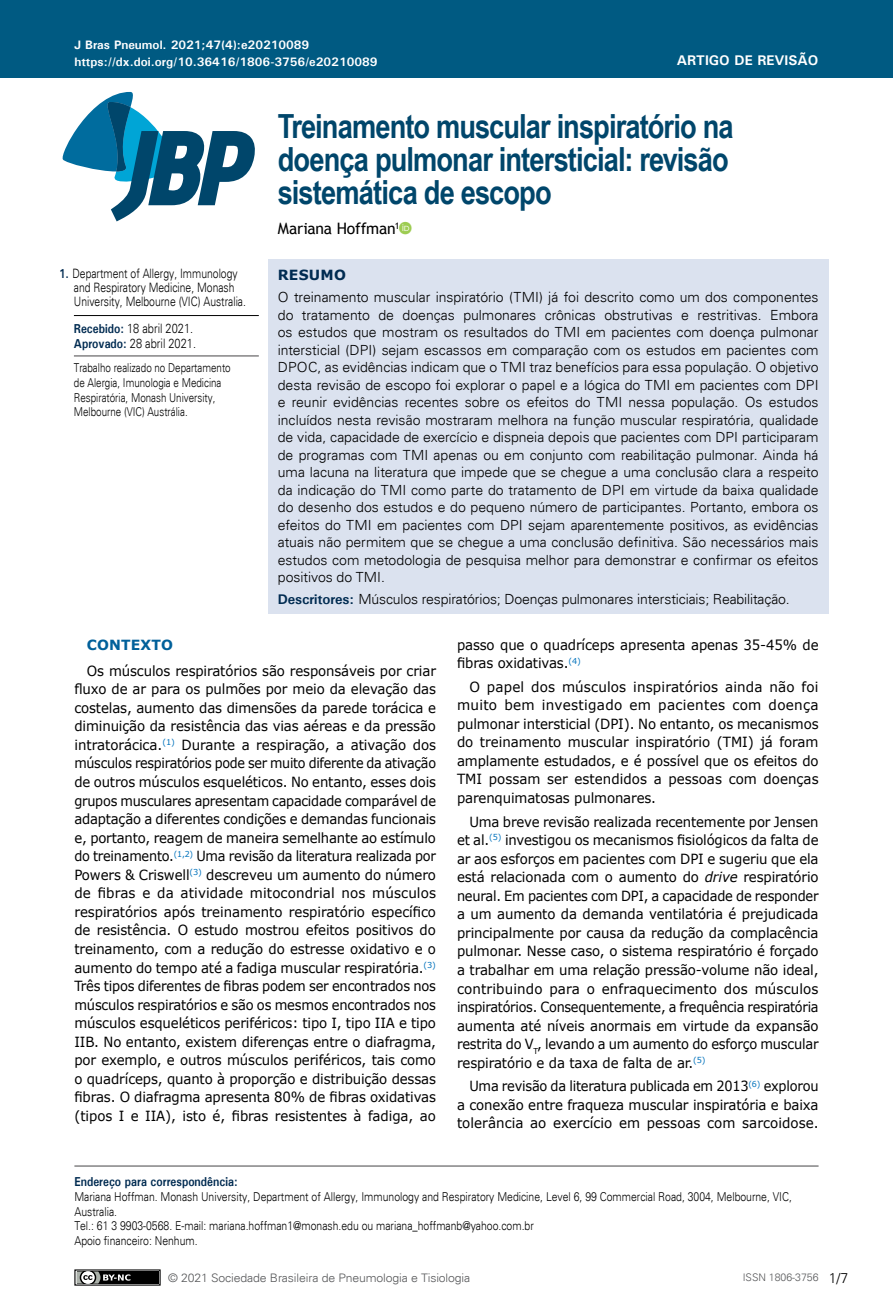
<style>
.page{position:relative;width:893px;height:1315px;background:#fff}
.page>*{position:absolute;margin:0;border:0;box-sizing:border-box;transform-origin:0 0}
.t1{font:700 33.25px/33.2px "Arial Narrow";letter-spacing:-.025em;color:#00466b}
.t2{font:21px "ID font Regular";color:#9dcc52}
.t3{font:15.75px "Trebuchet MS";letter-spacing:-.015em;color:#000}
.t4{font:14px/18.6px "Verdana";letter-spacing:-.01em;color:#000;text-align:justify;scale:.95 1}
.t5{font:300 14px/17.5px "Univers";letter-spacing:-.01em;color:#000;text-align:justify}
.t6{font:14px/18.6px "Verdana";letter-spacing:-.01em;color:#000;text-align:justify;scale:.94 1}
.t7{font:14px/18.6px "Verdana";letter-spacing:-.01em;color:#000;text-align:justify;scale:.96 1}
.t8{font:14px/18.6px "Verdana";letter-spacing:-.01em;color:#000;text-align:justify;scale:.93 1}
.t9{font:700 14px "Univers";color:#fff}
.t10{font:700 14px "Verdana";letter-spacing:.01em;color:#01609a}
.t11{font:700 14px "Verdana";letter-spacing:.015em;color:#002b51}
.t12{font:300 12.95px/14px "Univers";color:#000;scale:.8 1}
.t13{font:300 12.95px/14.9px "Univers";color:#000;scale:.85 1}
.t14{font:700 12.95px "Univers";color:#002b51;scale:.85 1}
.t15{font:300 12.25px/14.7px "Univers";color:#000;scale:.85 1}
.t16{font:300 12.25px/14.7px "Univers";color:#000;scale:.8 1}
.t17{font:700 12.25px "Univers";color:#fff}
.t18{font:300 11.72px "Univers";letter-spacing:-.01em;color:#58595b;scale:1.04 1}
.t19{font:300 10.5px "Univers";color:#58595b}
.s1{font-weight:700;color:#002b51}
.s2{font-style:italic}
</style>
<div class="page">
<div style="left:0;top:0;width:893px;height:78px;background:#005a82"></div>
<svg style="left:62px;top:91px;width:193px;height:130px"></svg>
<div style="left:75px;top:1270px;width:85px;height:15px;background:#000"></div>
<div style="left:74px;top:1269px;width:87px;height:16px;border:1px solid #000"></div>
<svg style="left:74px;top:1269px;width:56px;height:17px"></svg>
<div style="left:268px;top:259px;width:560px;height:355px;background:#dbe2ef"></div>
<hr style="left:74px;top:1165px;width:745px;height:1px;background:#464547">
<hr style="left:74px;top:315px;width:185px;height:1px;background:#000">
<hr style="left:74px;top:355px;width:185px;height:1px;background:#464547">
<p class="t17" style="left:74px;top:37px;width:236px">J Bras Pneumol. 2021;47(4):e20210089</p>
<p class="t17" style="left:74px;top:54px;width:305px">https://dx.doi.org/10.36416/1806-3756/e20210089</p>
<p class="t9" style="left:677px;top:52px;width:143px">ARTIGO DE REVISÃO</p>
<p class="t12" style="left:74px;top:267px;width:217px;text-indent:-15px"><span class="s1">1.</span> Department of Allergy, Immunology and Respiratory Medicine, Monash<br>University, Melbourne (VIC) Australia.</p>
<p class="t13" style="left:74px;top:321px;width:145px"><span class="s1">Recebido:</span> 18 abril 2021.<br><span class="s1">Aprovado:</span> 28 abril 2021.</p>
<p class="t16" style="left:74px;top:360px;width:198px">Trabalho realizado no Departamento de Alergia, Imunologia e Medicina Respiratória, Monash University, Melbourne (VIC) Austrália.</p>
<h1 class="t1" style="left:278px;top:108px;width:457px">Treinamento muscular inspiratório na doença pulmonar intersticial: revisão sistemática de escopo</h1>
<p class="t3" style="left:278px;top:219px;width:123px">Mariana Hoffman<sup>1</sup></p>
<h2 class="t2" style="left:399px;top:218px;width:14px">a</h2>
<p class="t11" style="left:278px;top:265px;width:70px">RESUMO</p>
<p class="t5" style="left:278px;top:289px;width:542px">O treinamento muscular inspiratório (TMI) já foi descrito como um dos componentes do tratamento de doenças pulmonares crônicas obstrutivas e restritivas. Embora os estudos que mostram os resultados do TMI em pacientes com doença pulmonar intersticial (DPI) sejam escassos em comparação com os estudos em pacientes com DPOC, as evidências indicam que o TMI traz benefícios para essa população. O objetivo desta revisão de escopo foi explorar o papel e a lógica do TMI em pacientes com DPI e reunir evidências recentes sobre os efeitos do TMI nessa população. Os estudos incluídos nesta revisão mostraram melhora na função muscular respiratória, qualidade de vida, capacidade de exercício e dispneia depois que pacientes com DPI participaram de programas com TMI apenas ou em conjunto com reabilitação pulmonar. Ainda há uma lacuna na literatura que impede que se chegue a uma conclusão clara a respeito da indicação do TMI como parte do tratamento de DPI em virtude da baixa qualidade do desenho dos estudos e do pequeno número de participantes. Portanto, embora os efeitos do TMI em pacientes com DPI sejam aparentemente positivos, as evidências atuais não permitem que se chegue a uma conclusão definitiva. São necessários mais estudos com metodologia de pesquisa melhor para demonstrar e confirmar os efeitos positivos do TMI.</p>
<p class="t5" style="left:278px;top:590px;width:513px"><span class="s1">Descritores:</span> Músculos respiratórios; Doenças pulmonares intersticiais; Reabilitação.</p>
<p class="t10" style="left:87px;top:634px;width:88px">CONTEXTO</p>
<p class="t4" style="left:74px;top:661px;width:382px;text-indent:12px">Os músculos respiratórios são responsáveis por criar fluxo de ar para os pulmões por meio da elevação das costelas, aumento das dimensões da parede torácica e diminuição da resistência das vias aéreas e da pressão intratorácica.<sup>(1)</sup> Durante a respiração, a ativação dos músculos respiratórios pode ser muito diferente da ativação de outros músculos esqueléticos. No entanto, esses dois grupos musculares apresentam capacidade comparável de adaptação a diferentes condições e demandas funcionais e, portanto, reagem de maneira semelhante ao estímulo do treinamento.<sup>(1,2)</sup> Uma revisão da literatura realizada por Powers &amp; Criswell<sup>(3)</sup> descreveu um aumento do número de fibras e da atividade mitocondrial nos músculos respiratórios após treinamento respiratório específico de resistência. O estudo mostrou efeitos positivos do treinamento, com a redução do estresse oxidativo e o aumento do tempo até a fadiga muscular respiratória.<sup>(3)<br></sup>Três tipos diferentes de fibras podem ser encontrados nos músculos respiratórios e são os mesmos encontrados nos músculos esqueléticos periféricos: tipo I, tipo IIA e tipo IIB. No entanto, existem diferenças entre o diafragma, por exemplo, e outros músculos periféricos, tais como o quadríceps, quanto à proporção e distribuição dessas fibras. O diafragma apresenta 80% de fibras oxidativas (tipos I e IIA), isto é, fibras resistentes à fadiga, ao</p>
<p class="t4" style="left:457px;top:635px;width:382px">passo que o quadríceps apresenta apenas 35-45% de fibras oxidativas.<sup>(4)</sup></p>
<p class="t7" style="left:457px;top:677px;width:378px;text-indent:12px">O papel dos músculos inspiratórios ainda não foi muito bem investigado em pacientes com doença pulmonar intersticial (DPI). No entanto, os mecanismos do treinamento muscular inspiratório (TMI) já foram amplamente estudados, e é possível que os efeitos do TMI possam ser estendidos a pessoas com doenças parenquimatosas pulmonares.</p>
<p class="t6" style="left:457px;top:812px;width:386px;text-indent:12px">Uma breve revisão realizada recentemente por Jensen et al.<sup>(5)</sup> investigou os mecanismos fisiológicos da falta de ar aos esforços em pacientes com DPI e sugeriu que ela está relacionada com o aumento do <span class="s2">drive</span> respiratório neural. Em pacientes com DPI, a capacidade de responder a um aumento da demanda ventilatória é prejudicada principalmente por causa da redução da complacência pulmonar. Nesse caso, o sistema respiratório é forçado a trabalhar em uma relação pressão-volume não ideal, contribuindo para o enfraquecimento dos músculos inspiratórios. Consequentemente, a frequência respiratória aumenta até níveis anormais em virtude da expansão restrita do V<sub>T</sub>, levando a um aumento do esforço muscular respiratório e da taxa de falta de ar.<sup>(5)</sup></p>
<p class="t8" style="left:457px;top:1076px;width:390px;text-indent:12px">Uma revisão da literatura publicada em 2013<sup>(6)</sup> explorou a conexão entre fraqueza muscular inspiratória e baixa tolerância ao exercício em pessoas com sarcoidose.</p>
<p class="t14" style="left:74px;top:1173px;width:194px">Endereço para correspondência:</p>
<p class="t15" style="left:74px;top:1189px;width:846px">Mariana Hoffman. Monash University, Department of Allergy, Immunology and Respiratory Medicine, Level 6, 99 Commercial Road, 3004, Melbourne, VIC, Australia.<br>Tel.: 61 3 9903-0568. E-mail: mariana.hoffman1@monash.edu ou mariana_hoffmanb@yahoo.com.br<br>Apoio financeiro: Nenhum.</p>
<p class="t18" style="left:168px;top:1270px;width:292px">© 2021 Sociedade Brasileira de Pneumologia e Tisiologia</p>
<p class="t19" style="left:743px;top:1271px;width:77px">ISSN 1806-3756</p>
<p class="t5" style="left:829px;top:1269px;width:21px">1/7</p>
</div>
